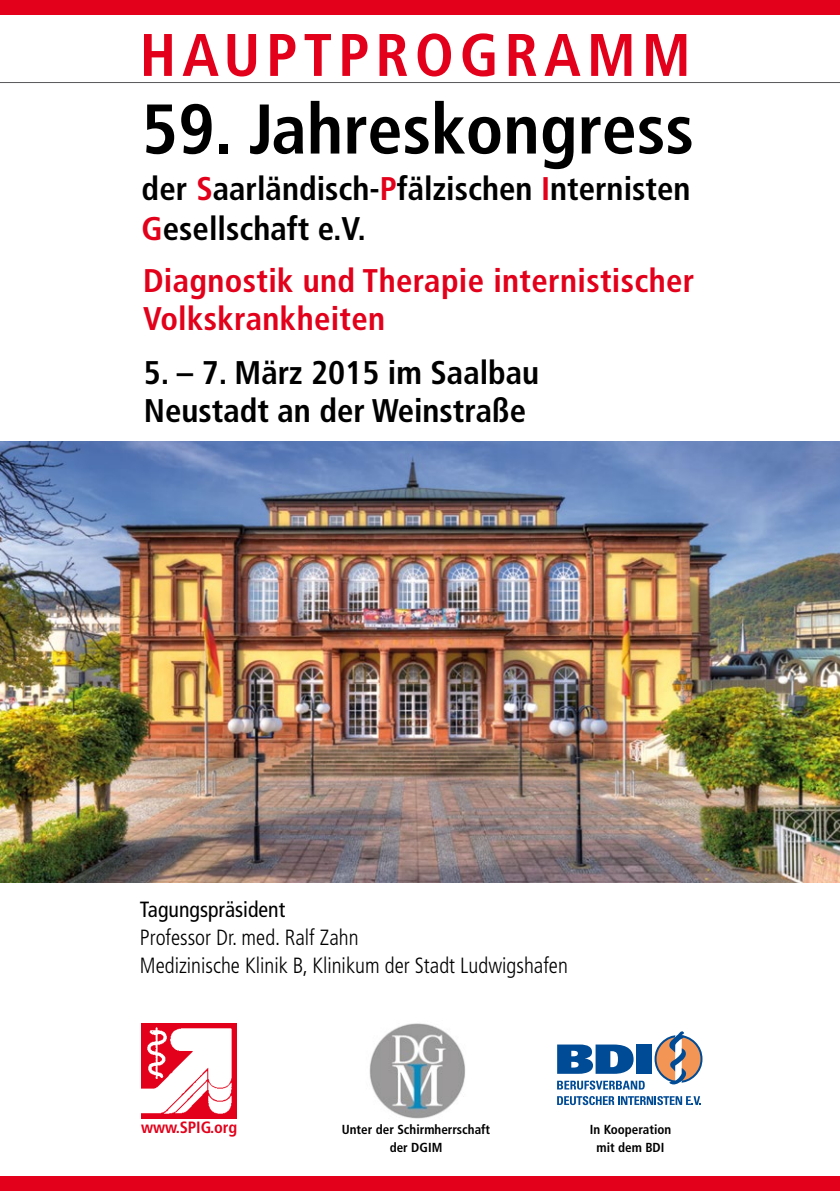
<style>
.page{position:relative;width:840px;height:1191px;background:#fff}
.page>*{position:absolute;margin:0;border:0;box-sizing:border-box;transform-origin:0 0}
.t1{font:700 condensed 70.2px "Frutiger";color:#000}
.t2{font:700 condensed 60px "Frutiger";letter-spacing:.1em;color:#e2001a}
.t3{font:700 condensed 32.8px/40px "Frutiger";color:#000}
.t4{font:700 condensed 32.8px/38px "Frutiger";letter-spacing:.01em;color:#e2001a}
.t5{font:300 condensed 22px/28px "Frutiger";color:#000}
.t6{font:condensed 22px "Frutiger";color:#000}
.t7{font:700 condensed 16.4px "Frutiger";letter-spacing:-.01em;color:#e2001a}
.t8{font:700 condensed 13px/17.4px "Frutiger";color:#000;text-align:center}
.s1{color:#e2001a}
</style>
<div class="page">
<img style="left:142px;top:1023px;width:94px;height:95px">
<img style="left:369px;top:1023px;width:97px;height:96px">
<svg style="left:557px;top:1044px;width:76px;height:29px;background:#326eaa"></svg>
<div style="left:635px;top:1044px;width:15px;height:29px;background:#004b95"></div>
<svg style="left:654px;top:1031px;width:48px;height:54px"></svg>
<svg style="left:557px;top:1080px;width:87px;height:9px"></svg>
<svg style="left:557px;top:1096px;width:143px;height:9px"></svg>
<img style="left:0;top:441px;width:839px;height:442px">
<div style="left:0;top:0;width:839px;height:14px;background:#e2001a"></div>
<div style="left:0;top:1176px;width:839px;height:15px;background:#e2001a"></div>
<hr style="left:0;top:82px;width:839px;height:1px;background:#58585a">
<h2 class="t2" style="left:139px;top:19px;width:120px">Haupt</h2>
<h2 class="t2" style="left:338px;top:19px;width:297px">Programm</h2>
<h1 class="t1" style="left:141px;top:88px;width:553px">59. Jahreskongress</h1>
<p class="t3" style="left:141px;top:169px;width:550px">der <span class="s1">S</span>aarländisch-<span class="s1">P</span>fälzischen <span class="s1">I</span>nternisten<br><span class="s1">G</span>esellschaft e.V.</p>
<p class="t4" style="left:143px;top:262px;width:552px">Diagnostik und Therapie internistischer<br>Volkskrankheiten</p>
<p class="t3" style="left:144px;top:353px;width:397px;line-height:38px">5. – 7. März 2015 im Saalbau<br>Neustadt an der Weinstraße</p>
<p class="t6" style="left:140px;top:896px;width:147px">Tagungspräsident</p>
<p class="t5" style="left:140px;top:923px;width:429px">Professor Dr. med. Ralf Zahn<br>Medizinische Klinik B, Klinikum der Stadt Ludwigshafen</p>
<p class="t7" style="left:141px;top:1118px;width:97px">www.SPIG.org</p>
<p class="t8" style="left:341px;top:1121px;width:150px">Unter der Schirmherrschaft der DGIM</p>
<p class="t8" style="left:589px;top:1121px;width:83px">In Kooperation mit dem BDI</p>
</div>
